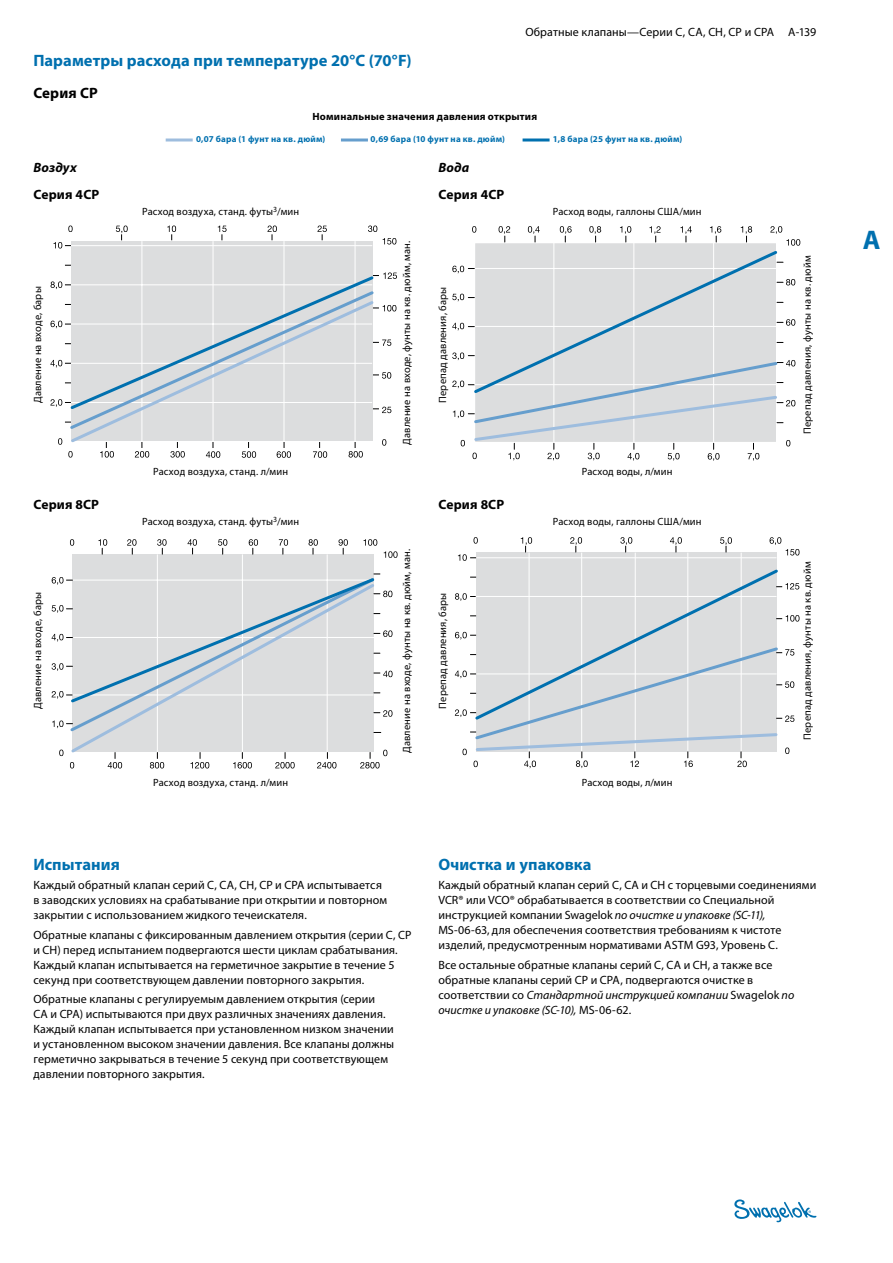
<style>
.page{position:relative;width:893px;height:1263px;background:#fff}
.page>*{position:absolute;margin:0;border:0;box-sizing:border-box;transform-origin:0 0}
.t1{font:700 27px "Myriad Pro";color:#0070af}
.t2{font:700 16.5px "Myriad Pro";letter-spacing:.005em;color:#0070af}
.t3{font:700 15px "Myriad Pro";letter-spacing:.01em;color:#000}
.t4{font:700 13.5px "Myriad Pro";letter-spacing:.015em;color:#000}
.t5{font:italic 700 13.5px "Myriad Pro";letter-spacing:.01em;color:#000}
.t6{font:12px/15px "Myriad Pro";letter-spacing:.01em;color:#000}
.t7{font:10.5px "Myriad Pro";letter-spacing:.015em;color:#000}
.t8{font:700 10.5px "Myriad Pro";letter-spacing:.02em;color:#000}
.t9{font:700 9px "Myriad Pro";letter-spacing:.025em;color:#0070af}
.s1{font-style:italic}
</style>
<div class="page">
<svg style="left:734px;top:1199px;width:82px;height:23px"></svg>
<div style="left:71px;top:241px;width:302px;height:200px;background:#dcddde"></div>
<svg style="left:68px;top:226px;width:5px;height:6px"></svg>
<svg style="left:368px;top:226px;width:9px;height:6px"></svg>
<hr style="left:213px;top:241px;width:1px;height:201px;background:#fff">
<svg style="left:383px;top:238px;width:13px;height:6px"></svg>
<hr style="left:284px;top:241px;width:1px;height:201px;background:#fff">
<svg style="left:317px;top:226px;width:10px;height:14px"></svg>
<svg style="left:267px;top:226px;width:10px;height:14px"></svg>
<svg style="left:218px;top:226px;width:9px;height:14px"></svg>
<svg style="left:167px;top:226px;width:9px;height:14px"></svg>
<svg style="left:116px;top:226px;width:12px;height:14px"></svg>
<svg style="left:53px;top:242px;width:18px;height:6px"></svg>
<hr style="left:142px;top:241px;width:1px;height:201px;background:#fff">
<hr style="left:355px;top:241px;width:1px;height:201px;background:#fff">
<hr style="left:71px;top:245px;width:301px;height:1px;background:#fff">
<svg style="left:50px;top:272px;width:347px;height:186px"></svg>
<svg style="left:472px;top:226px;width:4px;height:7px"></svg>
<svg style="left:499px;top:226px;width:11px;height:16px"></svg>
<svg style="left:528px;top:226px;width:12px;height:16px"></svg>
<svg style="left:560px;top:226px;width:12px;height:16px"></svg>
<svg style="left:589px;top:226px;width:12px;height:16px"></svg>
<svg style="left:620px;top:226px;width:11px;height:16px"></svg>
<svg style="left:649px;top:226px;width:12px;height:16px"></svg>
<svg style="left:680px;top:226px;width:12px;height:16px"></svg>
<svg style="left:710px;top:226px;width:11px;height:16px"></svg>
<svg style="left:741px;top:226px;width:11px;height:16px"></svg>
<svg style="left:770px;top:226px;width:30px;height:20px"></svg>
<svg style="left:780px;top:319px;width:15px;height:7px"></svg>
<svg style="left:780px;top:279px;width:15px;height:6px"></svg>
<svg style="left:452px;top:323px;width:20px;height:7px"></svg>
<svg style="left:452px;top:294px;width:20px;height:7px"></svg>
<svg style="left:452px;top:266px;width:20px;height:7px"></svg>
<svg style="left:452px;top:352px;width:343px;height:109px"></svg>
<svg style="left:472px;top:248px;width:308px;height:148px;background:#d7dbde"></svg>
<hr style="left:523px;top:138px;width:27px;height:3px;background:#0070af">
<hr style="left:341px;top:138px;width:27px;height:3px;background:#669ecd">
<hr style="left:166px;top:138px;width:27px;height:3px;background:#9ebdde">
<svg style="left:70px;top:762px;width:4px;height:6px"></svg>
<svg style="left:59px;top:750px;width:4px;height:6px"></svg>
<svg style="left:384px;top:551px;width:14px;height:7px"></svg>
<svg style="left:108px;top:755px;width:14px;height:13px"></svg>
<svg style="left:150px;top:755px;width:14px;height:13px"></svg>
<svg style="left:190px;top:755px;width:19px;height:13px"></svg>
<svg style="left:233px;top:755px;width:19px;height:13px"></svg>
<svg style="left:275px;top:755px;width:20px;height:13px"></svg>
<svg style="left:317px;top:755px;width:19px;height:13px"></svg>
<svg style="left:360px;top:750px;width:27px;height:18px"></svg>
<svg style="left:70px;top:539px;width:307px;height:35px"></svg>
<svg style="left:52px;top:574px;width:341px;height:159px"></svg>
<svg style="left:69px;top:581px;width:308px;height:174px;background:#d6dbde"></svg>
<div style="left:476px;top:552px;width:300px;height:199px;background:#dcddde"></div>
<svg style="left:474px;top:537px;width:4px;height:7px"></svg>
<hr style="left:581px;top:553px;width:1px;height:198px;background:#fff">
<hr style="left:529px;top:553px;width:1px;height:198px;background:#fff">
<hr style="left:687px;top:553px;width:1px;height:198px;background:#fff">
<hr style="left:741px;top:553px;width:1px;height:198px;background:#fff">
<hr style="left:635px;top:553px;width:1px;height:198px;background:#fff">
<svg style="left:720px;top:537px;width:12px;height:15px"></svg>
<svg style="left:670px;top:537px;width:12px;height:15px"></svg>
<svg style="left:620px;top:537px;width:12px;height:15px"></svg>
<svg style="left:570px;top:537px;width:12px;height:15px"></svg>
<svg style="left:521px;top:537px;width:11px;height:15px"></svg>
<svg style="left:770px;top:537px;width:29px;height:18px"></svg>
<svg style="left:780px;top:615px;width:19px;height:7px"></svg>
<svg style="left:780px;top:583px;width:19px;height:6px"></svg>
<hr style="left:476px;top:557px;width:300px;height:1px;background:#fff">
<svg style="left:458px;top:554px;width:18px;height:7px"></svg>
<svg style="left:455px;top:632px;width:18px;height:7px"></svg>
<svg style="left:455px;top:593px;width:18px;height:8px"></svg>
<svg style="left:455px;top:649px;width:339px;height:119px"></svg>
<svg style="left:473px;top:567px;width:307px;height:155px"></svg>
<p class="t6" style="left:525px;top:24px;width:293px">Обратные клапаны—Серии C, CA, CH, CP и CPA A-139</p>
<h2 class="t2" style="left:33px;top:50px;width:380px">Параметры расхода при температуре 20°C (70°F)</h2>
<p class="t3" style="left:33px;top:83px;width:66px">Серия CР</p>
<p class="t8" style="left:312px;top:110px;width:226px">Номинальные значения давления открытия</p>
<p class="t9" style="left:196px;top:133px;width:131px">0,07 бара (1 фунт на кв. дюйм)</p>
<p class="t9" style="left:371px;top:133px;width:136px">0,69 бара (10 фунт на кв. дюйм)</p>
<p class="t9" style="left:553px;top:133px;width:131px">1,8 бара (25 фунт на кв. дюйм)</p>
<p class="t5" style="left:33px;top:159px;width:45px">Воздух</p>
<p class="t4" style="left:33px;top:186px;width:67px">Серия 4CP</p>
<p class="t7" style="left:31px;top:403px;width:118px;rotate:-90deg">Давление на входе, бары</p>
<p class="t7" style="left:142px;top:205px;width:159px">Расход воздуха, станд. футы<sup>3</sup>/мин</p>
<p class="t7" style="left:153px;top:465px;width:137px">Расход воздуха, станд. л/мин</p>
<p class="t7" style="left:400px;top:445px;width:205px;rotate:-90deg">Давление на входе, фунты на кв. дюйм, ман.</p>
<p class="t5" style="left:438px;top:159px;width:32px">Вода</p>
<p class="t4" style="left:438px;top:186px;width:67px">Серия 4CP</p>
<p class="t7" style="left:436px;top:403px;width:117px;rotate:-90deg">Перепад давления, бары</p>
<p class="t4" style="left:33px;top:496px;width:67px">Серия 8CP</p>
<p class="t4" style="left:438px;top:496px;width:67px">Серия 8CP</p>
<p class="t7" style="left:31px;top:709px;width:118px;rotate:-90deg">Давление на входе, бары</p>
<p class="t7" style="left:142px;top:515px;width:159px">Расход воздуха, станд. футы<sup>3</sup>/мин</p>
<p class="t7" style="left:153px;top:775px;width:137px">Расход воздуха, станд. л/мин</p>
<p class="t7" style="left:400px;top:753px;width:205px;rotate:-90deg">Давление на входе, фунты на кв. дюйм, ман.</p>
<p class="t7" style="left:436px;top:709px;width:117px;rotate:-90deg">Перепад давления, бары</p>
<p class="t7" style="left:553px;top:205px;width:150px">Расход воды, галлоны США/мин</p>
<p class="t7" style="left:582px;top:465px;width:92px">Расход воды, л/мин</p>
<p class="t7" style="left:553px;top:515px;width:150px">Расход воды, галлоны США/мин</p>
<p class="t7" style="left:582px;top:775px;width:92px">Расход воды, л/мин</p>
<p class="t7" style="left:801px;top:434px;width:180px;rotate:-90deg">Перепад давления, фунты на кв. дюйм</p>
<p class="t7" style="left:801px;top:740px;width:180px;rotate:-90deg">Перепад давления, фунты на кв. дюйм</p>
<h2 class="t2" style="left:33px;top:853px;width:88px">Испытания</h2>
<p class="t6" style="left:33px;top:877px;width:355px">Каждый обратный клапан серий C, CA, CH, CP и CPA испытывается в заводских условиях на срабатывание при открытии и повторном закрытии с использованием жидкого течеискателя.</p>
<p class="t6" style="left:33px;top:927px;width:380px">Обратные клапаны с фиксированным давлением открытия (серии C, CP и CH) перед испытанием подвергаются шести циклам срабатывания.<br>Каждый клапан испытывается на герметичное закрытие в течение 5 секунд при соответствующем давлении повторного закрытия.</p>
<p class="t6" style="left:33px;top:991px;width:362px">Обратные клапаны с регулируемым давлением открытия (серии<br>CA и CPA) испытываются при двух различных значениях давления.<br>Каждый клапан испытывается при установленном низком значении и установленном высоком значении давления. Все клапаны должны герметично закрываться в течение 5 секунд при соответствующем давлении повторного закрытия.</p>
<h2 class="t2" style="left:438px;top:853px;width:155px">Очистка и упаковка</h2>
<p class="t6" style="left:438px;top:877px;width:380px">Каждый обратный клапан серий C, CA и CH с торцевыми соединениями VCR® или VCO® обрабатывается в соответствии со Специальной инструкцией компании Swagelok <span class="s1">по очистке и упаковке (SC-11), </span>MS‑06‑63, для обеспечения соответствия требованиям к чистоте изделий, предусмотренным нормативами ASTM G93, Уровень C.</p>
<p class="t6" style="left:438px;top:957px;width:357px">Все остальные обратные клапаны серий C, CA и CH, а также все обратные клапаны серий CP и CPA, подвергаются очистке в соответствии со <span class="s1">Стандартной инструкцией компании</span> Swagelok <span class="s1">по очистке и упаковке (SC-10),</span> MS‑06‑62.</p>
<h1 class="t1" style="left:863px;top:223px;width:19px">A</h1>
</div>
